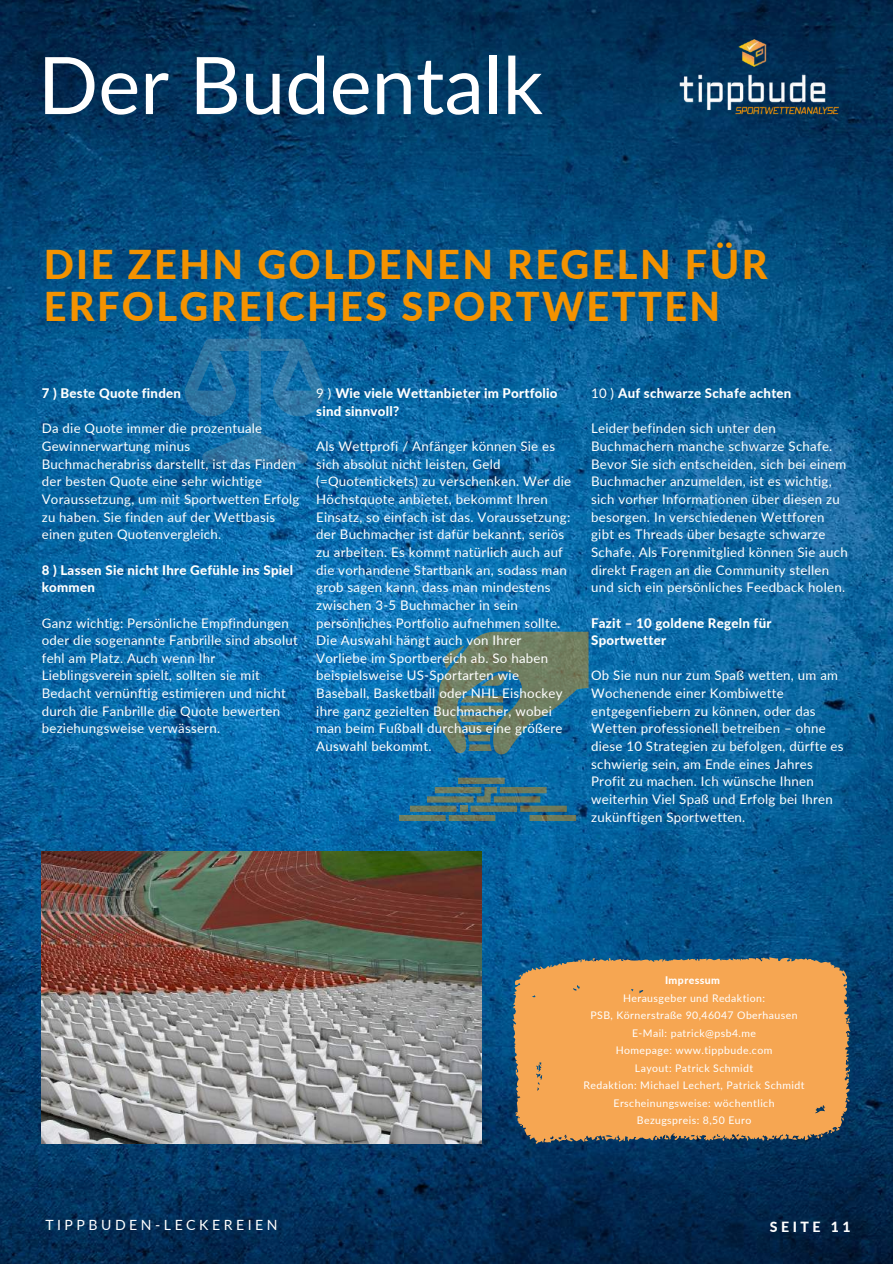
<style>
.page{position:relative;width:893px;height:1264px;background:#fff}
.page>*{position:absolute;margin:0;border:0;box-sizing:border-box;transform-origin:0 0}
.t1{font:79.35px "Lato";color:#fff}
.t2{font:800 39.75px/41.7px "Lato";letter-spacing:.06em;color:#f39200}
.t3{font:14.1px "Lato";letter-spacing:.25em;color:#fff}
.t4{font:800 14.1px "Lato";letter-spacing:.25em;color:#fff}
.t5{font:13.2px/17.7px "Lato";letter-spacing:.02em;color:#fff}
.t6{font:13.2px/17.7px "Lato";letter-spacing:.02em;color:#fefefe}
.t7{font:800 13.2px/17.7px "Lato";letter-spacing:.02em;color:#fff}
.t8{font:800 13.2px/17.7px "Lato";letter-spacing:.02em;color:#fefefe}
.t9{font:10.5px/17.5px "Lato";letter-spacing:.04em;color:#fff;text-align:center}
.t10{font:800 10.5px "Lato";letter-spacing:.04em;color:#fff}
.s1{font-weight:400}
</style>
<div class="page">
<img style="left:0;top:0;width:892px;height:1263px">
<img style="left:678px;top:40px;width:197px;height:84px">
<svg style="left:185px;top:325px;width:139px;height:138px;background:#1c6fa5"></svg>
<svg style="left:436px;top:631px;width:152px;height:124px;background:#49777d"></svg>
<svg style="left:399px;top:777px;width:177px;height:43px;background:#327088"></svg>
<div style="left:459px;top:805px;width:8px;height:6px;background:#728264"></div>
<img style="left:42px;top:851px;width:440px;height:292px">
<svg style="left:512px;top:957px;width:338px;height:186px;background:#e29d54"></svg>
<h1 class="t1" style="left:38px;top:36px;width:506px">Der Budentalk</h1>
<h2 class="t2" style="left:44px;top:243px;width:725px">DIE ZEHN GOLDENEN REGELN FÜR<br>ERFOLGREICHES SPORTWETTEN</h2>
<p class="t8" style="left:42px;top:384px;width:141px">7 ) Beste Quote finden</p>
<p class="t6" style="left:42px;top:419px;width:259px">Da die Quote immer die prozentuale Gewinnerwartung minus Buchmacherabriss darstellt, ist das Finden der besten Quote eine sehr wichtige Voraussetzung, um mit Sportwetten Erfolg zu haben. Sie finden auf der Wettbasis einen guten Quotenvergleich.</p>
<p class="t8" style="left:42px;top:560px;width:253px">8 ) Lassen Sie nicht Ihre Gefühle ins Spiel kommen</p>
<p class="t6" style="left:42px;top:613px;width:257px">Ganz wichtig: Persönliche Empfindungen oder die sogenannte Fanbrille sind absolut fehl am Platz. Auch wenn Ihr Lieblingsverein spielt, sollten sie mit Bedacht vernünftig estimieren und nicht durch die Fanbrille die Quote bewerten beziehungsweise verwässern.</p>
<p class="t7" style="left:316px;top:384px;width:243px"><span class="s1">9 )</span> Wie viele Wettanbieter im Portfolio sind sinnvoll?</p>
<p class="t5" style="left:316px;top:437px;width:256px">Als Wettprofi / Anfänger können Sie es sich absolut nicht leisten, Geld (=Quotentickets) zu verschenken. Wer die Höchstquote anbietet, bekommt Ihren Einsatz, so einfach ist das. Voraussetzung: der Buchmacher ist dafür bekannt, seriös zu arbeiten. Es kommt natürlich auch auf die vorhandene Startbank an, sodass man grob sagen kann, dass man mindestens zwischen 3-5 Buchmacher in sein persönliches Portfolio aufnehmen sollte.<br>Die Auswahl hängt auch von Ihrer Vorliebe im Sportbereich ab. So haben beispielsweise US-Sportarten wie Baseball, Basketball oder NHL Eishockey ihre ganz gezielten Buchmacher, wobei man beim Fußball durchaus eine größere Auswahl bekommt.</p>
<p class="t7" style="left:591px;top:384px;width:202px"><span class="s1">10 )</span> Auf schwarze Schafe achten</p>
<p class="t5" style="left:591px;top:419px;width:258px">Leider befinden sich unter den Buchmachern manche schwarze Schafe.<br>Bevor Sie sich entscheiden, sich bei einem Buchmacher anzumelden, ist es wichtig, sich vorher Informationen über diesen zu besorgen. In verschiedenen Wettforen gibt es Threads über besagte schwarze Schafe. Als Forenmitglied können Sie auch direkt Fragen an die Community stellen und sich ein persönliches Feedback holen.</p>
<p class="t7" style="left:591px;top:613px;width:182px">Fazit – 10 goldene Regeln für<br>Sportwetter</p>
<p class="t5" style="left:591px;top:666px;width:254px">Ob Sie nun nur zum Spaß wetten, um am Wochenende einer Kombiwette entgegenfiebern zu können, oder das Wetten professionell betreiben – ohne diese 10 Strategien zu befolgen, dürfte es schwierig sein, am Ende eines Jahres Profit zu machen. Ich wünsche Ihnen weiterhin Viel Spaß und Erfolg bei Ihren zukünftigen Sportwetten.</p>
<p class="t10" style="left:665px;top:973px;width:57px">Impressum</p>
<p class="t9" style="left:583px;top:988px;width:222px">Herausgeber und Redaktion:<br>PSB, Körnerstraße 90,46047 Oberhausen<br>E-Mail: patrick@psb4.me<br>Homepage: www.tippbude.com<br>Layout: Patrick Schmidt<br>Redaktion: Michael Lechert, Patrick Schmidt<br>Erscheinungsweise: wöchentlich<br>Bezugspreis: 8,50 Euro</p>
<p class="t3" style="left:45px;top:1215px;width:234px">TIPPBUDEN-LECKEREIEN</p>
<p class="t4" style="left:769px;top:1217px;width:82px">SEITE 11</p>
</div>
